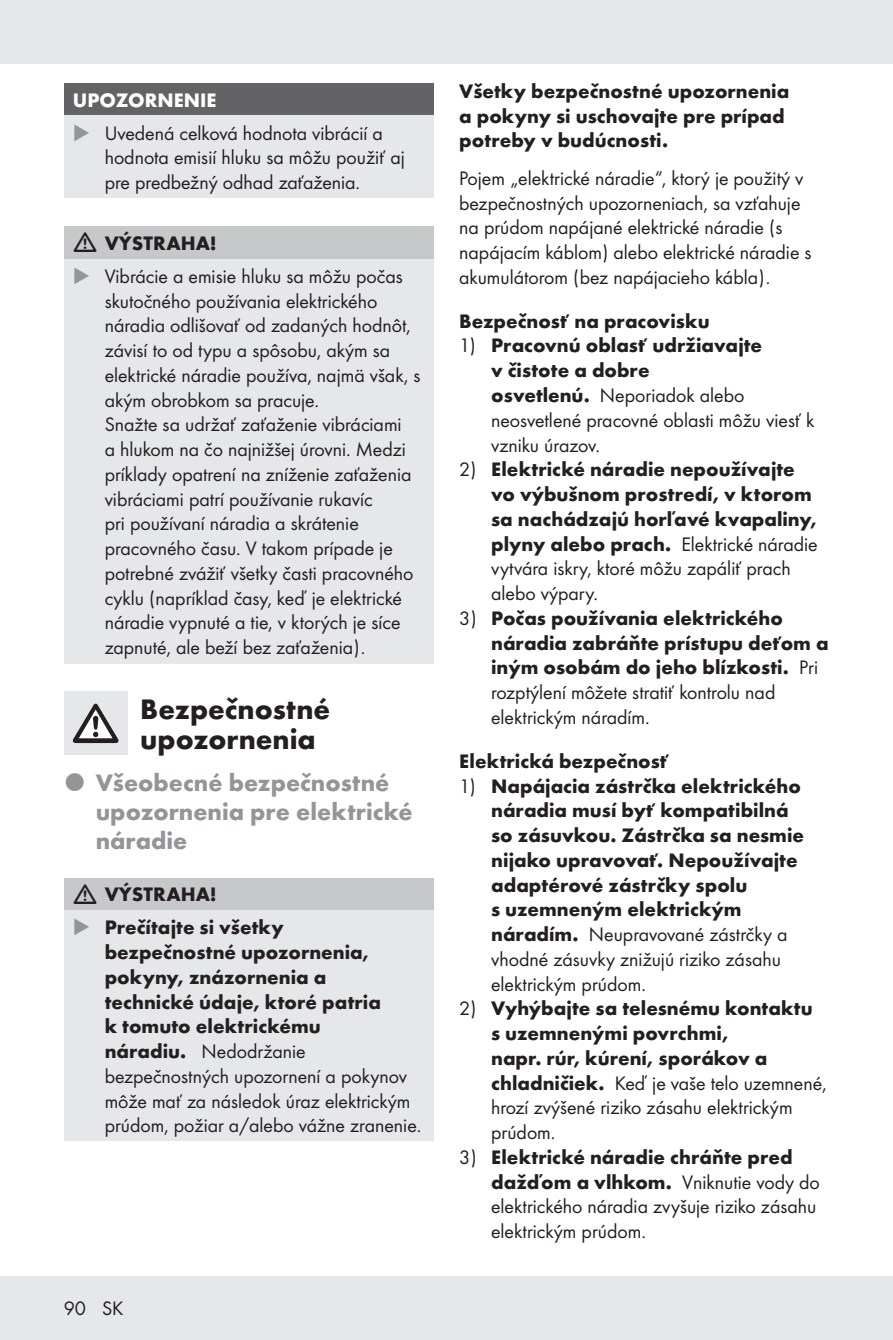
<style>
.page{position:relative;width:893px;height:1340px;background:#fff}
.page>*{position:absolute;margin:0;border:0;box-sizing:border-box;transform-origin:0 0}
.t1{font:700 29.25px/29.2px "Futura";color:#231f20}
.t2{font:700 24.75px/29.2px "Futura";color:#939598}
.t3{font:20.25px/24.8px "Futura Boo";color:#231f20}
.t4{font:700 20.25px/24.8px "Futura";color:#231f20}
.t5{font:700 20.25px "Futura";color:#fff}
.s1{color:#939598}
.s2{font-family:"Futura";font-weight:700}
.s3{font-family:"Futura Boo";font-weight:400}
</style>
<div class="page">
<div style="left:0;top:1276px;width:893px;height:63px;background:#e6e7e9"></div>
<div style="left:0;top:0;width:893px;height:64px;background:#e6e7e9"></div>
<div style="left:64px;top:83px;width:370px;height:33px;background:#636366"></div>
<div style="left:64px;top:116px;width:370px;height:82px;background:#e6e7e9"></div>
<div style="left:64px;top:226px;width:370px;height:33px;background:#c7c8ca"></div>
<div style="left:64px;top:259px;width:370px;height:404px;background:#e6e7e9"></div>
<div style="left:64px;top:691px;width:64px;height:64px;background:#e6e7e9"></div>
<svg style="left:73px;top:703px;width:45px;height:40px"></svg>
<div style="left:64px;top:877px;width:370px;height:33px;background:#c7c8ca"></div>
<div style="left:64px;top:910px;width:370px;height:231px;background:#e6e7e9"></div>
<p class="t5" style="left:73px;top:85px;width:145px">UPOZORNENIE</p>
<p class="t3" style="left:105px;top:119px;width:302px;text-indent:-32px"><span class="s1">◆</span> Uvedená celková hodnota vibrácií a hodnota emisií hluku sa môžu použiť aj pre predbežný odhad zaťaženia.</p>
<p class="t4" style="left:105px;top:229px;width:114px">VÝSTRAHA!</p>
<p class="t3" style="left:105px;top:263px;width:317px;text-indent:-32px"><span class="s1">◆</span> Vibrácie a emisie hluku sa môžu počas skutočného používania elektrického náradia odlišovať od zadaných hodnôt, závisí to od typu a spôsobu, akým sa elektrické náradie používa, najmä však, s akým obrobkom sa pracuje.<br>Snažte sa udržať zaťaženie vibráciami<br>a hlukom na čo najnižšej úrovni. Medzi príklady opatrení na zníženie zaťaženia vibráciami patrí používanie rukavíc<br>pri používaní náradia a skrátenie pracovného času. V takom prípade je potrebné zvážiť všetky časti pracovného cyklu (napríklad časy, keď je elektrické náradie vypnuté a tie, v ktorých je síce zapnuté, ale beží bez zaťaženia).</p>
<h1 class="t1" style="left:140px;top:692px;width:191px">Bezpečnostné upozornenia</h1>
<p class="t2" style="left:96px;top:766px;width:318px">Všeobecné bezpečnostné upozornenia pre elektrické náradie</p>
<p class="t4" style="left:105px;top:880px;width:114px">VÝSTRAHA!</p>
<p class="t4" style="left:105px;top:913px;width:278px;text-indent:-32px"><span class="s1">◆</span> Prečítajte si všetky bezpečnostné upozornenia, pokyny, znázornenia a technické údaje, ktoré patria k tomuto elektrickému</p>
<p class="t3" style="left:105px;top:1037px;width:318px"><span class="s2">náradiu.</span> Nedodržanie bezpečnostných upozornení a pokynov môže mať za následok úraz elektrickým prúdom, požiar a/alebo vážne zranenie.</p>
<p class="t3" style="left:64px;top:1295px;width:61px">90 SK</p>
<p class="t4" style="left:459px;top:77px;width:331px">Všetky bezpečnostné upozornenia a pokyny si uschovajte pre prípad potreby v budúcnosti.</p>
<p class="t3" style="left:459px;top:165px;width:354px">Pojem „elektrické náradie“, ktorý je použitý v bezpečnostných upozorneniach, sa vzťahuje na prúdom napájané elektrické náradie (s napájacím káblom) alebo elektrické náradie s akumulátorom (bez napájacieho kábla).</p>
<p class="t4" style="left:459px;top:307px;width:252px">Bezpečnosť na pracovisku</p>
<p class="t4" style="left:491px;top:332px;width:273px;text-indent:-32px"><span class="s3">1)</span> Pracovnú oblasť udržiavajte v čistote a dobre</p>
<p class="t3" style="left:491px;top:382px;width:325px"><span class="s2">osvetlenú.</span> Neporiadok alebo neosvetlené pracovné oblasti môžu viesť k vzniku úrazov.</p>
<p class="t4" style="left:491px;top:455px;width:327px;text-indent:-32px"><span class="s3">2)</span> Elektrické náradie nepoužívajte vo výbušnom prostredí, v ktorom sa nachádzajú horľavé kvapaliny,</p>
<p class="t3" style="left:491px;top:530px;width:328px"><span class="s2">plyny alebo prach.</span> Elektrické náradie vytvára iskry, ktoré môžu zapáliť prach alebo výpary.</p>
<p class="t4" style="left:491px;top:604px;width:339px;text-indent:-32px"><span class="s3">3)</span> Počas používania elektrického náradia zabráňte prístupu deťom a iným osobám do jeho blízkosti. <span class="s3">Pri</span></p>
<p class="t3" style="left:491px;top:679px;width:286px">rozptýlení môžete stratiť kontrolu nad elektrickým náradím.</p>
<p class="t4" style="left:459px;top:747px;width:212px">Elektrická bezpečnosť</p>
<p class="t4" style="left:491px;top:771px;width:314px;text-indent:-32px"><span class="s3">1)</span> Napájacia zástrčka elektrického náradia musí byť kompatibilná so zásuvkou. Zástrčka sa nesmie nijako upravovať. Nepoužívajte adaptérové zástrčky spolu<br>s uzemneným elektrickým</p>
<p class="t3" style="left:491px;top:920px;width:298px"><span class="s2">náradím.</span> Neupravované zástrčky a vhodné zásuvky znižujú riziko zásahu elektrickým prúdom.</p>
<p class="t4" style="left:491px;top:994px;width:323px;text-indent:-32px"><span class="s3">2)</span> Vyhýbajte sa telesnému kontaktu s uzemnenými povrchmi,<br>napr. rúr, kúrení, sporákov a</p>
<p class="t3" style="left:491px;top:1069px;width:337px"><span class="s2">chladničiek.</span> Keď je vaše telo uzemnené, hrozí zvýšené riziko zásahu elektrickým prúdom.</p>
<p class="t4" style="left:459px;top:1143px;width:335px"><span class="s3">3)</span> Elektrické náradie chráňte pred</p>
<p class="t3" style="left:491px;top:1168px;width:330px"><span class="s2">dažďom a vlhkom.</span> Vniknutie vody do elektrického náradia zvyšuje riziko zásahu elektrickým prúdom.</p>
</div>
